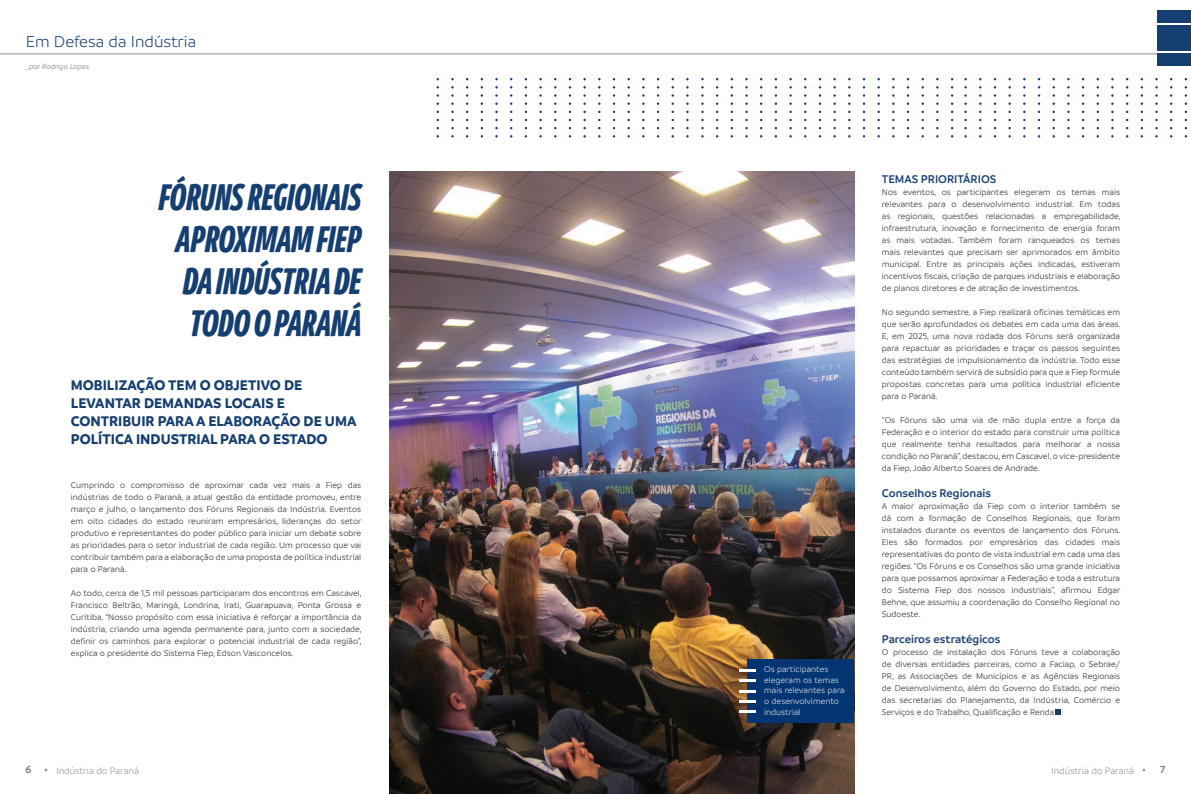
<style>
.page{position:relative;width:1191px;height:794px;background:#fff}
.page>*{position:absolute;margin:0;border:0;box-sizing:border-box;transform-origin:0 0}
.t1{font:40px/42px "Branding SF Cmp Black It";color:#163f71;text-align:justify}
.t2{font:300 17px "Branding SF";color:#163f71}
.t3{font:700 15px/18px "Branding SF";color:#163f71}
.t4{font:600 12px "Branding SF";color:#163f71}
.t5{font:300 10px "Branding SF";letter-spacing:-.01em;color:#918e8e}
.t6{font:300 9px/12px "Branding SF";color:#231f20;text-align:justify}
.t7{font:300 9px/10.8px "Branding SF";color:#f0f0f0}
.t8{font:italic 300 8px "Branding SF";color:#777}
.s1{font-weight:600;font-size:11px;color:#777}
</style>
<div class="page">
<hr style="left:0;top:53px;width:1191px;height:1px;background:#918e8e">
<img style="left:390px;top:171px;width:465px;height:623px">
<svg style="left:451px;top:86px;width:3px;height:19px"></svg>
<svg style="left:583px;top:86px;width:3px;height:19px"></svg>
<svg style="left:466px;top:86px;width:2px;height:19px"></svg>
<svg style="left:598px;top:86px;width:2px;height:19px"></svg>
<svg style="left:480px;top:86px;width:3px;height:19px"></svg>
<svg style="left:613px;top:86px;width:2px;height:19px"></svg>
<svg style="left:495px;top:86px;width:3px;height:19px"></svg>
<svg style="left:627px;top:86px;width:3px;height:19px"></svg>
<svg style="left:510px;top:86px;width:2px;height:19px"></svg>
<svg style="left:642px;top:86px;width:2px;height:19px"></svg>
<svg style="left:525px;top:86px;width:2px;height:19px"></svg>
<svg style="left:657px;top:86px;width:2px;height:19px"></svg>
<svg style="left:539px;top:86px;width:3px;height:19px"></svg>
<svg style="left:671px;top:86px;width:3px;height:19px"></svg>
<svg style="left:554px;top:86px;width:2px;height:19px"></svg>
<svg style="left:686px;top:86px;width:2px;height:19px"></svg>
<svg style="left:436px;top:86px;width:3px;height:19px"></svg>
<svg style="left:569px;top:86px;width:2px;height:19px"></svg>
<svg style="left:716px;top:86px;width:2px;height:19px"></svg>
<svg style="left:848px;top:86px;width:2px;height:19px"></svg>
<svg style="left:730px;top:86px;width:3px;height:19px"></svg>
<svg style="left:862px;top:86px;width:3px;height:19px"></svg>
<svg style="left:745px;top:86px;width:2px;height:19px"></svg>
<svg style="left:877px;top:86px;width:3px;height:19px"></svg>
<svg style="left:760px;top:86px;width:2px;height:19px"></svg>
<svg style="left:892px;top:86px;width:2px;height:19px"></svg>
<svg style="left:774px;top:86px;width:3px;height:19px"></svg>
<svg style="left:907px;top:86px;width:2px;height:19px"></svg>
<svg style="left:789px;top:86px;width:2px;height:19px"></svg>
<svg style="left:921px;top:86px;width:3px;height:19px"></svg>
<svg style="left:804px;top:86px;width:2px;height:19px"></svg>
<svg style="left:936px;top:86px;width:2px;height:19px"></svg>
<svg style="left:818px;top:86px;width:3px;height:19px"></svg>
<svg style="left:951px;top:86px;width:2px;height:19px"></svg>
<svg style="left:701px;top:86px;width:2px;height:19px"></svg>
<svg style="left:833px;top:86px;width:3px;height:19px"></svg>
<svg style="left:979px;top:86px;width:2px;height:19px"></svg>
<svg style="left:1111px;top:86px;width:2px;height:19px"></svg>
<svg style="left:993px;top:86px;width:3px;height:19px"></svg>
<svg style="left:1126px;top:86px;width:2px;height:19px"></svg>
<svg style="left:1008px;top:86px;width:3px;height:19px"></svg>
<svg style="left:1140px;top:86px;width:3px;height:19px"></svg>
<svg style="left:1023px;top:86px;width:2px;height:19px"></svg>
<svg style="left:1155px;top:86px;width:2px;height:19px"></svg>
<svg style="left:1037px;top:86px;width:3px;height:19px"></svg>
<svg style="left:1170px;top:86px;width:2px;height:19px"></svg>
<svg style="left:1052px;top:86px;width:3px;height:19px"></svg>
<svg style="left:1184px;top:86px;width:3px;height:19px"></svg>
<svg style="left:1067px;top:86px;width:2px;height:19px"></svg>
<svg style="left:1081px;top:86px;width:3px;height:19px"></svg>
<svg style="left:964px;top:86px;width:2px;height:19px"></svg>
<svg style="left:1096px;top:86px;width:3px;height:19px"></svg>
<div style="left:747px;top:659px;width:106px;height:64px;background:#033572"></div>
<hr style="left:738px;top:710px;width:17px;height:3px;background:#fff">
<hr style="left:738px;top:669px;width:17px;height:3px;background:#fff">
<hr style="left:738px;top:679px;width:17px;height:3px;background:#fff">
<hr style="left:738px;top:689px;width:17px;height:3px;background:#fff">
<svg style="left:738px;top:700px;width:17px;height:2px"></svg>
<div style="left:1157px;top:11px;width:34px;height:12px;background:#163f71"></div>
<div style="left:1157px;top:39px;width:34px;height:12px;background:#163f71"></div>
<div style="left:1157px;top:25px;width:34px;height:12px;background:#163f71"></div>
<div style="left:1157px;top:53px;width:34px;height:12px;background:#163f71"></div>
<svg style="left:1055px;top:710px;width:6px;height:5px"></svg>
<p class="t2" style="left:26px;top:33px;width:172px">Em Defesa da Indústria</p>
<p class="t8" style="left:26px;top:62px;width:65px">_por Rodrigo Lopes</p>
<p class="t1" style="left:176px;top:176px;width:187px;text-indent:-17px">FÓRUNS REGIONAIS APROXIMAM FIEP DA INDÚSTRIA DE</p>
<p class="t1" style="left:190px;top:302px;width:173px">TODO O PARANÁ</p>
<p class="t3" style="left:71px;top:375px;width:287px">MOBILIZAÇÃO TEM O OBJETIVO DE<br>LEVANTAR DEMANDAS LOCAIS E<br>CONTRIBUIR PARA A ELABORAÇÃO DE UMA<br>POLÍTICA INDUSTRIAL PARA O ESTADO</p>
<p class="t6" style="left:71px;top:479px;width:292px">Cumprindo o compromisso de aproximar cada vez mais a Fiep das indústrias de todo o Paraná, a atual gestão da entidade promoveu, entre março e julho, o lançamento dos Fóruns Regionais da Indústria. Eventos em oito cidades do estado reuniram empresários, lideranças do setor produtivo e representantes do poder público para iniciar um debate sobre as prioridades para o setor industrial de cada região. Um processo que vai contribuir também para a elaboração de uma proposta de política industrial para o Paraná.</p>
<p class="t6" style="left:71px;top:587px;width:292px">Ao todo, cerca de 1,5 mil pessoas participaram dos encontros em Cascavel, Francisco Beltrão, Maringá, Londrina, Irati, Guarapuava, Ponta Grossa e Curitiba. “Nosso propósito com essa iniciativa é reforçar a importância da indústria, criando uma agenda permanente para, junto com a sociedade, definir os caminhos para explorar o potencial industrial de cada região”, explica o presidente do Sistema Fiep, Edson Vasconcelos.</p>
<p class="t7" style="left:764px;top:663px;width:82px">Os participantes elegeram os temas mais relevantes para o desenvolvimento industrial</p>
<p class="t4" style="left:882px;top:172px;width:116px">TEMAS PRIORITÁRIOS</p>
<p class="t6" style="left:882px;top:186px;width:240px">Nos eventos, os participantes elegeram os temas mais relevantes para o desenvolvimento industrial. Em todas as regionais, questões relacionadas a empregabilidade, infraestrutura, inovação e fornecimento de energia foram as mais votadas. Também foram ranqueados os temas mais relevantes que precisam ser aprimorados em âmbito municipal. Entre as principais ações indicadas, estiveram incentivos fiscais, criação de parques industriais e elaboração de planos diretores e de atração de investimentos.</p>
<p class="t6" style="left:882px;top:306px;width:240px">No segundo semestre, a Fiep realizará oficinas temáticas em que serão aprofundados os debates em cada uma das áreas.<br>E, em 2025, uma nova rodada dos Fóruns será organizada para repactuar as prioridades e traçar os passos seguintes das estratégias de impulsionamento da indústria. Todo esse conteúdo também servirá de subsídio para que a Fiep formule propostas concretas para uma política industrial eficiente para o Paraná.</p>
<p class="t6" style="left:882px;top:414px;width:240px">“Os Fóruns são uma via de mão dupla entre a força da Federação e o interior do estado para construir uma política que realmente tenha resultados para melhorar a nossa condição no Paraná”, destacou, em Cascavel, o vice-presidente da Fiep, João Alberto Soares de Andrade.</p>
<p class="t4" style="left:882px;top:486px;width:111px">Conselhos Regionais</p>
<p class="t6" style="left:882px;top:500px;width:240px">A maior aproximação da Fiep com o interior também se dá com a formação de Conselhos Regionais, que foram instalados durante os eventos de lançamento dos Fóruns.<br>Eles são formados por empresários das cidades mais representativas do ponto de vista industrial em cada uma das regiões. “Os Fóruns e os Conselhos são uma grande iniciativa para que possamos aproximar a Federação e toda a estrutura do Sistema Fiep dos nossos industriais”, afirmou Edgar Behne, que assumiu a coordenação do Conselho Regional no Sudoeste.</p>
<p class="t4" style="left:882px;top:632px;width:120px">Parceiros estratégicos</p>
<p class="t6" style="left:882px;top:646px;width:240px">O processo de instalação dos Fóruns teve a colaboração de diversas entidades parceiras, como a Faciap, o Sebrae/ PR, as Associações de Municípios e as Agências Regionais de Desenvolvimento, além do Governo do Estado, por meio das secretarias do Planejamento, da Indústria, Comércio e Serviços e do Trabalho, Qualificação e Renda</p>
<p class="t5" style="left:26px;top:766px;width:115px"><span class="s1">6</span> <sup>.</sup> Indústria do Paraná</p>
<p class="t5" style="left:1051px;top:766px;width:116px">Indústria do Paraná <sup>.</sup> <span class="s1">7</span></p>
</div>
